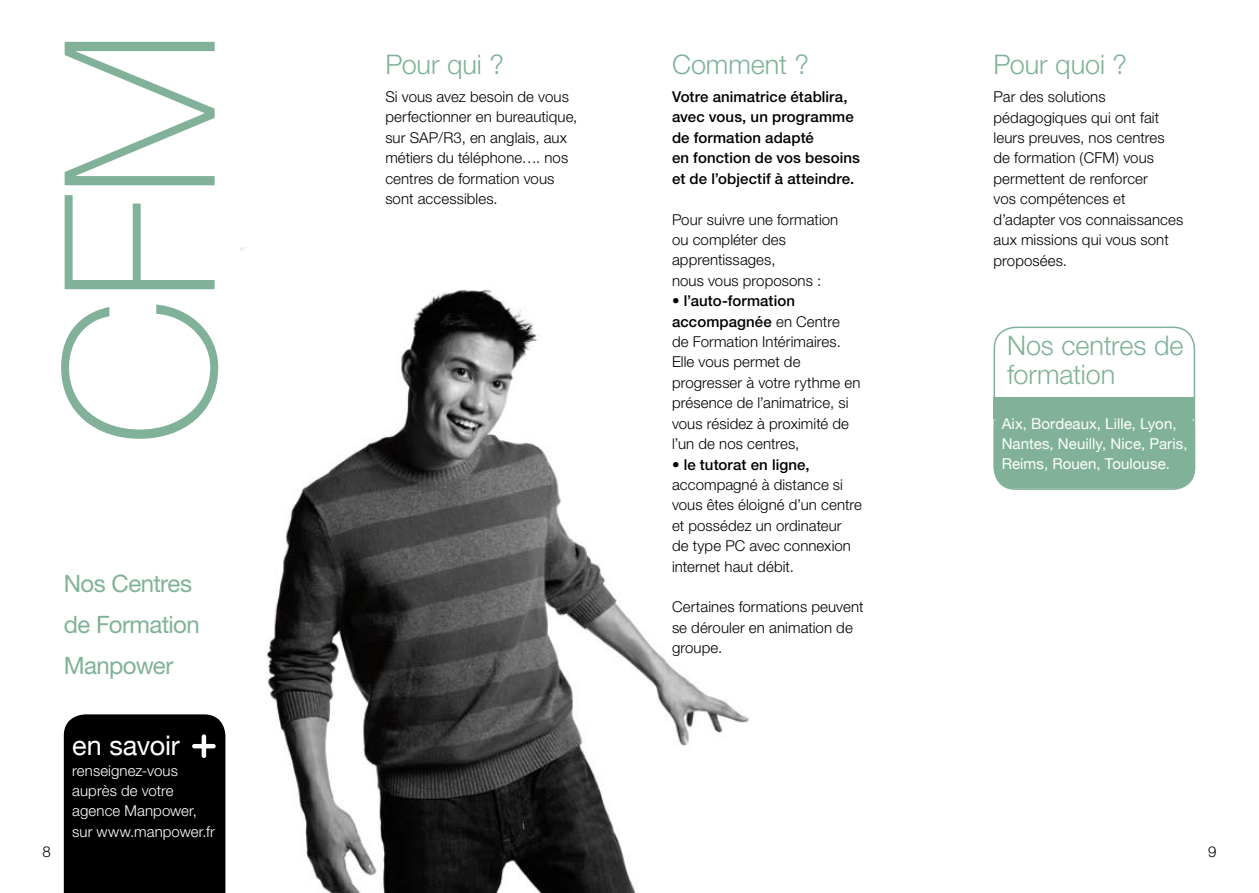
<style>
.page{position:relative;width:1259px;height:893px;background:#fff}
.page>*{position:absolute;margin:0;border:0;box-sizing:border-box;transform-origin:0 0}
.t1{font:100 210px "Helvetica Neue";color:#81b299}
.t2{font:300 27px/28.5px "Helvetica Neue";letter-spacing:-.005em;color:#81b299}
.t3{font:27px "Helvetica Neue";letter-spacing:-.005em;color:#fff}
.t4{font:24px/40.8px "Helvetica Neue";letter-spacing:-.025em;color:#81b299}
.t5{font:300 15px/20.4px "Helvetica Neue";letter-spacing:.005em;color:#000}
.t6{font:500 15px/20.4px "Helvetica Neue";letter-spacing:.005em;color:#000}
.t7{font:15px/20.4px "Helvetica Neue";letter-spacing:.005em;color:#fff}
.t8{font:300 15px/20.4px "Helvetica Neue";letter-spacing:.005em;color:#fff}
.s1{font-style:italic}
.s2{font-weight:500}
</style>
<div class="page">
<img style="left:241px;top:247px;width:508px;height:646px">
<div style="left:64px;top:714px;width:161px;height:179px;background:#000"></div>
<hr style="left:192px;top:744px;width:24px;height:4px;background:#fff;border-radius:2px">
<hr style="left:202px;top:734px;width:4px;height:24px;background:#fff;border-radius:2px">
<div style="left:993px;top:327px;width:202px;height:163px;border:2px solid #81b299;border-radius:21px"></div>
<div style="left:993px;top:408px;width:202px;height:81px;background:#81b299;border-radius:21px"></div>
<div style="left:993px;top:398px;width:202px;height:21px;background:#81b299"></div>
<h1 class="t1" style="left:20px;top:446px;width:419px;rotate:-90deg">cfm</h1>
<h3 class="t4" style="left:64px;top:563px;width:138px">Nos Centres de Formation<br>Manpower</h3>
<p class="t5" style="left:43px;top:841px;width:10px">8</p>
<h2 class="t3" style="left:72px;top:729px;width:109px">en savoir</h2>
<p class="t8" style="left:72px;top:760px;width:144px">renseignez-vous auprès de votre agence Manpower, sur www.manpower.fr</p>
<h2 class="t2" style="left:385px;top:50px;width:120px">Pour qui ?</h2>
<p class="t5" style="left:385px;top:86px;width:193px">Si vous avez besoin de vous perfectionner en bureautique, sur SAP/R3, en anglais, aux métiers du téléphone…. nos centres de formation vous sont accessibles.</p>
<h2 class="t2" style="left:672px;top:50px;width:139px">Comment ?</h2>
<h2 class="t2" style="left:993px;top:50px;width:135px">Pour quoi ?</h2>
<p class="t6" style="left:672px;top:86px;width:189px">Votre animatrice établira, avec vous, un programme de formation adapté<br>en fonction de vos besoins et de l’objectif à atteindre.</p>
<p class="t5" style="left:672px;top:209px;width:168px">Pour suivre une formation ou compléter des apprentissages,<br>nous vous proposons :</p>
<p class="t5" style="left:672px;top:290px;width:190px"><span class="s1">•</span> <span class="s2">l’auto-formation accompagnée</span> en Centre<br>de Formation Intérimaires.<br>Elle vous permet de progresser à votre rythme en présence de l’animatrice, si vous résidez à proximité de l’un de nos centres,</p>
<p class="t5" style="left:672px;top:454px;width:191px"><span class="s1">•</span> <span class="s2">le tutorat en ligne, </span>accompagné à distance si vous êtes éloigné d’un centre et possédez un ordinateur de type PC avec connexion internet haut débit.</p>
<p class="t5" style="left:672px;top:597px;width:193px">Certaines formations peuvent se dérouler en animation de groupe.</p>
<p class="t5" style="left:993px;top:86px;width:191px">Par des solutions pédagogiques qui ont fait leurs preuves, nos centres de formation (CFM) vous permettent de renforcer<br>vos compétences et d’adapter vos connaissances aux missions qui vous sont proposées.</p>
<h2 class="t2" style="left:1007px;top:331px;width:178px">Nos centres de formation</h2>
<p class="t7" style="left:1001px;top:413px;width:187px">Aix, Bordeaux, Lille, Lyon,<br>Nantes, Neuilly, Nice, Paris,<br>Reims, Rouen, Toulouse.</p>
<p class="t5" style="left:1208px;top:841px;width:10px">9</p>
</div>
